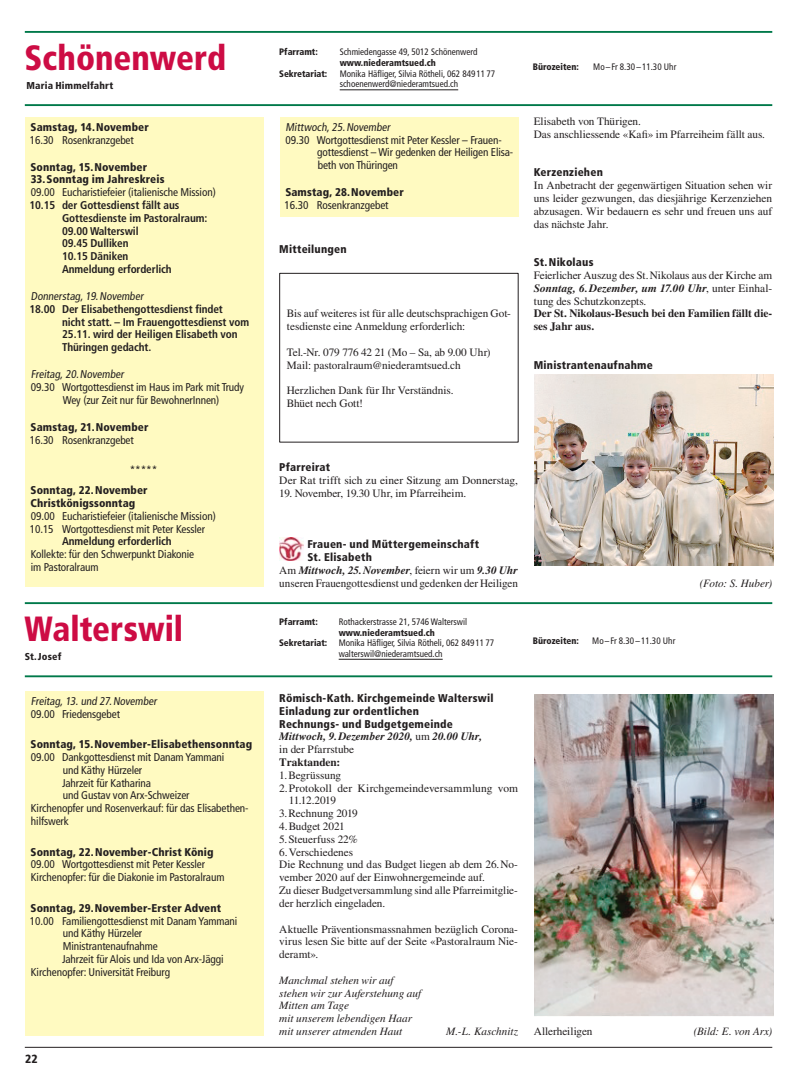
<style>
.page{position:relative;width:798px;height:1081px;background:#fff}
.page>*{position:absolute;margin:0;border:0;box-sizing:border-box;transform-origin:0 0}
.t1{font:900 condensed 35px "Frutiger";color:#cd0c44;scale:.95 1}
.t2{font:900 condensed 11.88px "Frutiger";color:#231f20}
.t3{font:11.25px/12.9px "Times";letter-spacing:-.005em;color:#231f20}
.t4{font:condensed 11.25px/12.9px "Frutiger";letter-spacing:-.01em;color:#231f20}
.t5{font:900 condensed 11.25px/12.9px "Frutiger";letter-spacing:.015em;color:#231f20}
.t6{font:700 condensed 11.25px/12.9px "Frutiger";letter-spacing:-.01em;color:#231f20}
.t7{font:italic 11.25px/12.9px "Times";color:#231f20}
.t8{font:700 11.25px/12.9px "Times";letter-spacing:-.005em;color:#231f20}
.t9{font:italic 700 11.25px/12.9px "Times";letter-spacing:.005em;color:#231f20}
.t10{font:900 condensed 10px "Frutiger";letter-spacing:.015em;color:#231f20}
.t11{font:condensed 9.38px/10.6px "Frutiger";color:#231f20}
.t12{font:900 condensed 9.38px "Frutiger";color:#231f20}
.s1{font-weight:700;font-style:italic}
.s2{font-weight:900}
.s3{font-weight:400;font-style:normal}
</style>
<div class="page">
<hr style="left:25px;top:31px;width:747px;height:2px;background:#00794a">
<hr style="left:25px;top:104px;width:747px;height:2px;background:#00794a">
<hr style="left:25px;top:675px;width:747px;height:2px;background:#00794a">
<hr style="left:25px;top:602px;width:747px;height:2px;background:#00794a">
<hr style="left:339px;top:90px;width:119px;height:1px;background:#231f20">
<hr style="left:338px;top:659px;width:104px;height:1px;background:#231f20">
<hr style="left:25px;top:1047px;width:747px;height:1px;background:#231f20">
<div style="left:25px;top:117px;width:238px;height:469px;background:#fffac1"></div>
<div style="left:25px;top:691px;width:238px;height:344px;background:#fffac1"></div>
<div style="left:279px;top:273px;width:239px;height:169px;border:1px solid #231f20"></div>
<img style="left:279px;top:538px;width:25px;height:22px">
<img style="left:534px;top:374px;width:238px;height:191px">
<div style="left:279px;top:117px;width:239px;height:100px;background:#fffac1"></div>
<img style="left:534px;top:695px;width:238px;height:321px">
<h1 class="t1" style="left:25px;top:37px;width:213px">Schönenwerd</h1>
<p class="t10" style="left:27px;top:80px;width:88px">Maria Himmelfahrt</p>
<p class="t5" style="left:31px;top:120px;width:120px">Samstag, 14.November</p>
<p class="t4" style="left:30px;top:133px;width:105px">16.30 Rosenkranzgebet</p>
<p class="t5" style="left:31px;top:160px;width:135px">Sonntag, 15.November<br>33.Sonntag im Jahreskreis</p>
<p class="t4" style="left:31px;top:186px;width:186px">09.00 Eucharistiefeier (italienische Mission)</p>
<p class="t6" style="left:62px;top:199px;width:147px;text-indent:-33px">10.15 der Gottesdienst fällt aus<br>Gottesdienste im Pastoralraum:<br>09.00 Walterswil<br>09.45 Dulliken<br>10.15 Däniken<br>Anmeldung erforderlich</p>
<p class="t4" style="left:31px;top:290px;width:116px">Donnerstag,19.November</p>
<p class="t6" style="left:62px;top:302px;width:189px;text-indent:-33px">18.00 Der Elisabethengottesdienst findet<br>nicht statt. – Im Frauengottesdienst vom 25.11. wird der Heiligen Elisabeth von Thüringen gedacht.</p>
<p class="t4" style="left:31px;top:368px;width:96px">Freitag,20.November</p>
<p class="t4" style="left:31px;top:381px;width:215px">09.30 Wortgottesdienst im Haus im Park mit Trudy</p>
<p class="t4" style="left:63px;top:394px;width:158px">Wey (zur Zeit nur für BewohnerInnen)</p>
<p class="t5" style="left:31px;top:420px;width:119px">Samstag, 21.November</p>
<p class="t4" style="left:30px;top:433px;width:105px">16.30 Rosenkranzgebet</p>
<p class="t4" style="left:130px;top:464px;width:29px">*****</p>
<p class="t5" style="left:30px;top:484px;width:119px">Sonntag, 22.November<br>Christkönigssonntag</p>
<p class="t4" style="left:30px;top:509px;width:187px">09.00 Eucharistiefeier (italienische Mission)<br>10.15 Wortgottesdienst mit Peter Kessler</p>
<p class="t6" style="left:62px;top:535px;width:111px">Anmeldung erforderlich</p>
<p class="t4" style="left:31px;top:548px;width:165px">Kollekte: für den Schwerpunkt Diakonie im Pastoralraum</p>
<h1 class="t1" style="left:25px;top:608px;width:168px">Walterswil</h1>
<p class="t10" style="left:25px;top:651px;width:38px">St.Josef</p>
<p class="t4" style="left:31px;top:694px;width:129px">Freitag,13.und 27.November<br>09.00 Friedensgebet</p>
<p class="t5" style="left:31px;top:738px;width:223px">Sonntag, 15.November-Elisabethensonntag</p>
<p class="t4" style="left:31px;top:750px;width:195px">09.00 Dankgottesdienst mit Danam Yammani</p>
<p class="t4" style="left:63px;top:763px;width:81px">und Käthy Hürzeler</p>
<p class="t4" style="left:62px;top:776px;width:90px">Jahrzeit für Katharina</p>
<p class="t4" style="left:63px;top:789px;width:128px">und Gustav von Arx-Schweizer</p>
<p class="t4" style="left:31px;top:802px;width:219px">Kirchenopfer und Rosenverkauf: für das Elisabethen-</p>
<p class="t4" style="left:31px;top:815px;width:39px">hilfswerk</p>
<p class="t5" style="left:31px;top:845px;width:184px">Sonntag, 22.November-Christ König</p>
<p class="t4" style="left:31px;top:858px;width:195px">09.00 Wortgottesdienst mit Peter Kessler<br>Kirchenopfer: für die Diakonie im Pastoralraum</p>
<p class="t5" style="left:31px;top:901px;width:192px">Sonntag, 29.November-Erster Advent</p>
<p class="t4" style="left:30px;top:914px;width:209px">10.00 Familiengottesdienst mit Danam Yammani</p>
<p class="t4" style="left:63px;top:927px;width:81px">und Käthy Hürzeler</p>
<p class="t4" style="left:63px;top:940px;width:97px">Ministrantenaufnahme</p>
<p class="t4" style="left:62px;top:952px;width:163px">Jahrzeit für Alois und Ida von Arx-Jäggi</p>
<p class="t4" style="left:31px;top:965px;width:141px">Kirchenopfer: Universität Freiburg</p>
<p class="t2" style="left:25px;top:1052px;width:14px">22</p>
<p class="t12" style="left:279px;top:47px;width:40px">Pfarramt:</p>
<p class="t11" style="left:339px;top:47px;width:139px">Schmiedengasse 49, 5012 Schönenwerd</p>
<p class="t12" style="left:339px;top:57px;width:98px">www.niederamtsued.ch</p>
<p class="t12" style="left:279px;top:68px;width:50px">Sekretariat:</p>
<p class="t11" style="left:339px;top:68px;width:157px">Monika Häfliger, Silvia Rötheli, 062 849 11 77 schoenenwerd@niederamtsued.ch</p>
<p class="t4" style="left:285px;top:120px;width:108px">Mittwoch,25.November</p>
<p class="t4" style="left:285px;top:133px;width:217px">09.30 Wortgottesdienst mit Peter Kessler – Frauen-</p>
<p class="t4" style="left:317px;top:146px;width:197px">gottesdienst – Wir gedenken der Heiligen Elisa-</p>
<p class="t4" style="left:317px;top:159px;width:82px">beth von Thüringen</p>
<p class="t5" style="left:285px;top:186px;width:120px">Samstag, 28.November</p>
<p class="t4" style="left:284px;top:199px;width:105px">16.30 Rosenkranzgebet</p>
<p class="t5" style="left:279px;top:243px;width:69px">Mitteilungen</p>
<p class="t3" style="left:287px;top:307px;width:225px">Bis auf weiteres ist für alle deutschsprachigen Got&shy;tesdienste eine Anmeldung erforderlich:</p>
<p class="t3" style="left:287px;top:346px;width:205px">Tel.-Nr. 079 776 42 21 (Mo – Sa, ab 9.00 Uhr)<br>Mail: pastoralraum@niederamtsued.ch</p>
<p class="t3" style="left:287px;top:384px;width:168px">Herzlichen Dank für Ihr Verständnis.<br>Bhüet nech Gott!</p>
<p class="t12" style="left:532px;top:61px;width:47px">Bürozeiten:</p>
<p class="t11" style="left:593px;top:61px;width:84px">Mo–Fr 8.30–11.30 Uhr</p>
<p class="t3" style="left:533px;top:115px;width:233px">Elisabeth von Thürigen.<br>Das anschliessende «Kafi» im Pfarreiheim fällt aus.</p>
<p class="t5" style="left:533px;top:166px;width:71px">Kerzenziehen</p>
<p class="t3" style="left:533px;top:179px;width:240px;text-align:justify">In Anbetracht der gegenwärtigen Situation sehen wir uns leider gezwungen, das diesjährige Kerzenziehen abzusagen. Wir bedauern es sehr und freuen uns auf das nächste Jahr.</p>
<p class="t5" style="left:533px;top:256px;width:61px">St.Nikolaus</p>
<p class="t3" style="left:533px;top:269px;width:240px;text-align:justify">Feierlicher Auszug des St.Nikolaus aus der Kirche am <span class="s1">Sonntag, 6.Dezember, um 17.00 Uhr</span>, unter Einhal&shy;tung des Schutzkonzepts.</p>
<p class="t8" style="left:533px;top:307px;width:240px">Der St. Nikolaus-Besuch bei den Familien fällt die&shy;ses Jahr aus.</p>
<p class="t5" style="left:533px;top:358px;width:120px">Ministrantenaufnahme</p>
<p class="t5" style="left:279px;top:461px;width:52px">Pfarreirat</p>
<p class="t3" style="left:279px;top:474px;width:240px">Der Rat trifft sich zu einer Sitzung am Donnerstag,</p>
<p class="t3" style="left:279px;top:486px;width:188px">19. November, 19.30 Uhr, im Pfarreiheim.</p>
<p class="t5" style="left:307px;top:538px;width:173px">Frauen- und Müttergemeinschaft<br>St. Elisabeth</p>
<p class="t3" style="left:279px;top:563px;width:240px">Am <span class="s1">Mittwoch, 25.November</span>, feiern wir um <span class="s1">9.30 Uhr </span>unseren Frauengottesdienst und gedenken der Heiligen</p>
<p class="t12" style="left:279px;top:616px;width:40px">Pfarramt:</p>
<p class="t11" style="left:338px;top:616px;width:130px">Rothackerstrasse 21, 5746 Walterswil</p>
<p class="t12" style="left:338px;top:626px;width:98px">www.niederamtsued.ch</p>
<p class="t11" style="left:279px;top:637px;width:216px"><span class="s2">Sekretariat:</span> Monika Häfliger, Silvia Rötheli, 062 849 11 77</p>
<p class="t11" style="left:338px;top:648px;width:105px">walterswil@niederamtsued.ch</p>
<p class="t12" style="left:532px;top:635px;width:47px">Bürozeiten:</p>
<p class="t11" style="left:592px;top:636px;width:84px">Mo–Fr 8.30–11.30 Uhr</p>
<p class="t7" style="left:699px;top:576px;width:74px">(Foto: S. Huber)</p>
<p class="t5" style="left:279px;top:691px;width:216px">Römisch-Kath. Kirchgemeinde Walterswil<br>Einladung zur ordentlichen<br>Rechnungs- und Budgetgemeinde</p>
<p class="t9" style="left:279px;top:730px;width:204px">Mittwoch, 9.Dezember 2020, <span class="s3">um</span> 20.00 Uhr, <span class="s3">in der Pfarrstube</span></p>
<p class="t8" style="left:279px;top:755px;width:62px">Traktanden:</p>
<p class="t3" style="left:279px;top:768px;width:63px">1.Begrüssung</p>
<p class="t3" style="left:279px;top:781px;width:240px">2.Protokoll der Kirchgemeindeversammlung vom</p>
<p class="t3" style="left:289px;top:794px;width:49px">11.12.2019</p>
<p class="t3" style="left:279px;top:807px;width:80px">3.Rechnung 2019</p>
<p class="t3" style="left:279px;top:820px;width:67px">4.Budget 2021</p>
<p class="t3" style="left:279px;top:832px;width:80px">5.Steuerfuss 22%</p>
<p class="t3" style="left:279px;top:845px;width:75px">6.Verschiedenes</p>
<p class="t3" style="left:279px;top:858px;width:240px">Die Rechnung und das Budget liegen ab dem 26.No-</p>
<p class="t3" style="left:279px;top:871px;width:207px">vember 2020 auf der Einwohnergemeinde auf.</p>
<p class="t3" style="left:279px;top:884px;width:240px">Zu dieser Budgetversammlung sind alle Pfarreimitglie-</p>
<p class="t3" style="left:279px;top:896px;width:107px">der herzlich eingeladen.</p>
<p class="t3" style="left:279px;top:922px;width:240px;text-align:justify">Aktuelle Präventionsmassnahmen bezüglich Corona&shy;virus lesen Sie bitte auf der Seite «Pastoralraum Nie&shy;deramt».</p>
<p class="t7" style="left:279px;top:973px;width:144px">Manchmal stehen wir auf stehen wir zur Auferstehung auf<br>Mitten am Tage<br>mit unserem lebendigen Haar mit unserer atmenden Haut</p>
<p class="t7" style="left:446px;top:1025px;width:73px">M.-L. Kaschnitz</p>
<p class="t3" style="left:533px;top:1025px;width:60px">Allerheiligen</p>
<p class="t7" style="left:693px;top:1025px;width:80px">(Bild: E. von Arx)</p>
</div>
